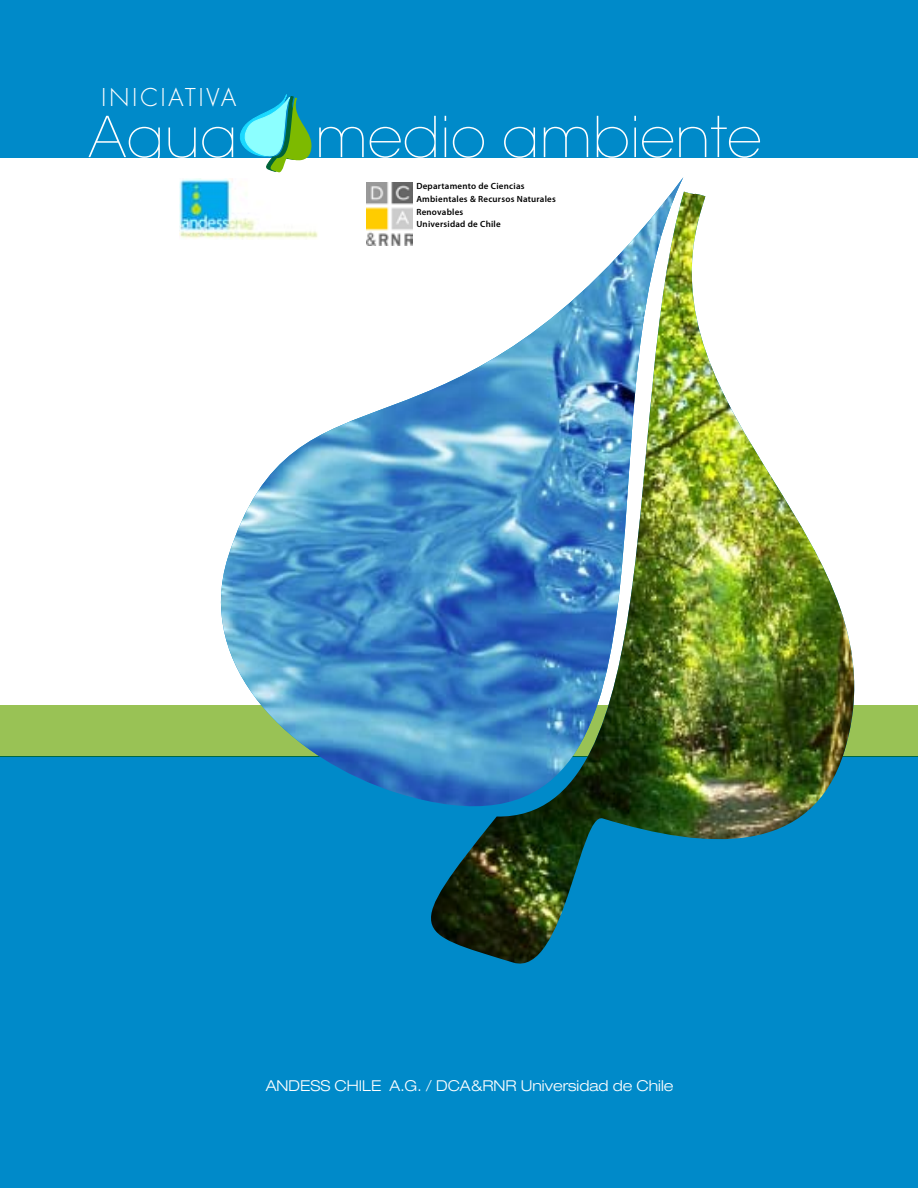
<style>
.page{position:relative;width:918px;height:1188px;background:#008ac9}
.page>*{position:absolute;margin:0;border:0;box-sizing:border-box;transform-origin:0 0}
.t1{font:300 27px "Futura T";letter-spacing:.075em;color:#fdfdfd}
.t2{font:300 expanded 15px "Helvetica Neue LT Std";color:#fff}
.t3{font:600 9px/12.6px "Myriad Pro";letter-spacing:.025em;color:#000}
</style>
<div class="page">
<div style="left:0;top:159px;width:918px;height:597px;background:#fff"></div>
<div style="left:0;top:705px;width:918px;height:52px;background:#99c255"></div>
<img style="left:431px;top:375px;width:425px;height:589px">
<img style="left:179px;top:179px;width:15px;height:60px">
<svg style="left:88px;top:116px;width:72px;height:43px"></svg>
<svg style="left:168px;top:128px;width:28px;height:30px"></svg>
<svg style="left:202px;top:94px;width:162px;height:79px"></svg>
<svg style="left:370px;top:116px;width:66px;height:42px"></svg>
<svg style="left:445px;top:128px;width:1px;height:29px"></svg>
<svg style="left:453px;top:127px;width:31px;height:31px"></svg>
<svg style="left:504px;top:127px;width:31px;height:31px"></svg>
<svg style="left:544px;top:127px;width:44px;height:30px"></svg>
<svg style="left:597px;top:116px;width:31px;height:42px"></svg>
<hr style="left:634px;top:128px;width:2px;height:29px;background:#fff">
<svg style="left:642px;top:127px;width:31px;height:31px"></svg>
<svg style="left:679px;top:116px;width:81px;height:42px"></svg>
<svg style="left:194px;top:179px;width:521px;height:713px"></svg>
<img style="left:196px;top:177px;width:519px;height:632px">
<h1 class="t1" style="left:101px;top:81px;width:137px">I NICIATIVA</h1>
<p class="t3" style="left:416px;top:180px;width:141px">Departamento de Ciencias<br>Ambientales &amp; Recursos Naturales<br>Renovables<br>Universidad de Chile</p>
<h2 class="t2" style="left:266px;top:1076px;width:409px">ANDESS CHILE A.G. / DCA&amp;RNR Universidad de Chile</h2>
</div>
